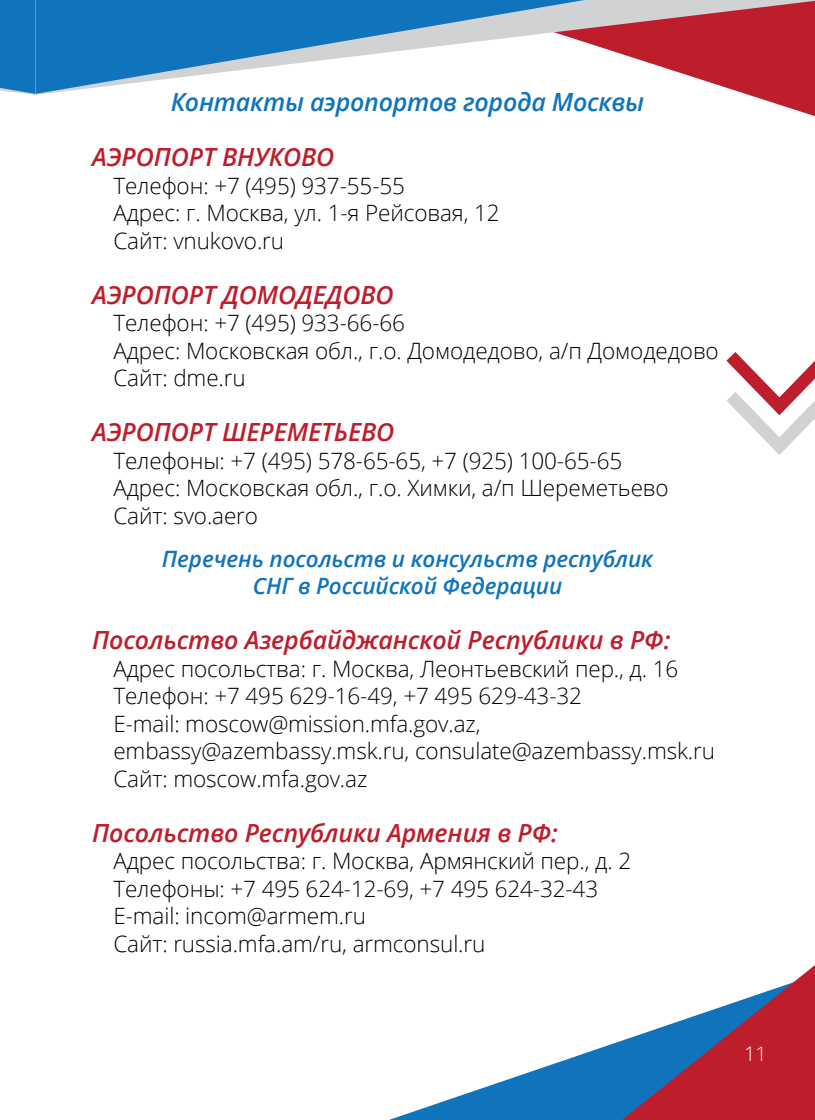
<style>
.page{position:relative;width:815px;height:1120px;background:#fff}
.page>*{position:absolute;margin:0;border:0;box-sizing:border-box;transform-origin:0 0}
.заголовок_2{font:italic 600 25px "Open Sans";letter-spacing:-.005em;color:#be1d2c}
.заголовки{font:italic 600 25px "Open Sans";letter-spacing:-.01em;color:#1074bc}
.основной{font:300 22.5px "Open Sans";letter-spacing:-.005em;color:#000}
.заголовки-2{font:italic 600 22.5px "Open Sans";letter-spacing:-.005em;color:#1074bc}
.t1{font:300 20px "Open Sans";color:#fff}
</style>
<div class="page">
<svg style="left:389px;top:1040px;width:233px;height:80px"></svg>
<svg style="left:622px;top:965px;width:193px;height:155px"></svg>
<svg style="left:749px;top:95px;width:66px;height:21px"></svg>
<svg style="left:35px;top:0;width:780px;height:95px;fill:#be1d2c"></svg>
<svg style="left:35px;top:0;width:549px;height:94px"></svg>
<div style="left:0;top:0;width:35px;height:95px;background:#1074bc"></div>
<svg style="left:726px;top:352px;width:89px;height:103px"></svg>
<p class="заголовки" style="left:171px;top:85px;width:475px">Контакты аэропортов города Москвы</p>
<p class="заголовок_2" style="left:92px;top:140px;width:244px">АЭРОПОРТ ВНУКОВО</p>
<p class="основной" style="left:113px;top:170px;width:293px">Телефон: +7 (495) 937-55-55</p>
<p class="основной" style="left:113px;top:198px;width:388px">Адрес: г. Москва, ул. 1-я Рейсовая, 12</p>
<p class="основной" style="left:113px;top:225px;width:172px">Сайт: vnukovo.ru</p>
<p class="заголовок_2" style="left:92px;top:278px;width:303px">АЭРОПОРТ ДОМОДЕДОВО</p>
<p class="основной" style="left:113px;top:308px;width:293px">Телефон: +7 (495) 933-66-66</p>
<p class="основной" style="left:113px;top:335px;width:607px">Адрес: Московская обл., г.о. Домодедово, а/п Домодедово</p>
<p class="основной" style="left:113px;top:363px;width:134px">Сайт: dme.ru</p>
<p class="заголовок_2" style="left:92px;top:415px;width:304px">АЭРОПОРТ ШЕРЕМЕТЬЕВО</p>
<p class="основной" style="left:113px;top:445px;width:510px">Телефоны: +7 (495) 578-65-65, +7 (925) 100-65-65</p>
<p class="основной" style="left:113px;top:473px;width:557px">Адрес: Московская обл., г.о. Химки, а/п Шереметьево</p>
<p class="основной" style="left:113px;top:500px;width:146px">Сайт: svo.aero</p>
<p class="заголовки-2" style="left:162px;top:543px;width:493px">Перечень посольств и консульств республик</p>
<p class="заголовки-2" style="left:253px;top:570px;width:311px">СНГ в Российской Федерации</p>
<p class="заголовок_2" style="left:92px;top:623px;width:580px">Посольство Азербайджанской Республики в РФ:</p>
<p class="основной" style="left:113px;top:653px;width:566px">Адрес посольства: г. Москва, Леонтьевский пер., д. 16</p>
<p class="основной" style="left:113px;top:680px;width:470px">Телефон: +7 495 629-16-49, +7 495 629-43-32</p>
<p class="основной" style="left:113px;top:708px;width:369px">E-mail: moscow@mission.mfa.gov.az,</p>
<p class="основной" style="left:113px;top:735px;width:603px">embassy@azembassy.msk.ru, consulate@azembassy.msk.ru</p>
<p class="основной" style="left:113px;top:763px;width:256px">Сайт: moscow.mfa.gov.az</p>
<p class="заголовок_2" style="left:92px;top:815px;width:467px">Посольство Республики Армения в РФ:</p>
<p class="основной" style="left:113px;top:845px;width:519px">Адрес посольства: г. Москва, Армянский пер., д. 2</p>
<p class="основной" style="left:113px;top:873px;width:486px">Телефоны: +7 495 624-12-69, +7 495 624-32-43</p>
<p class="основной" style="left:113px;top:900px;width:254px">E-mail: incom@armem.ru</p>
<p class="основной" style="left:113px;top:928px;width:374px">Сайт: russia.mfa.am/ru, armconsul.ru</p>
<p class="t1" style="left:744px;top:1040px;width:24px">11</p>
</div>
